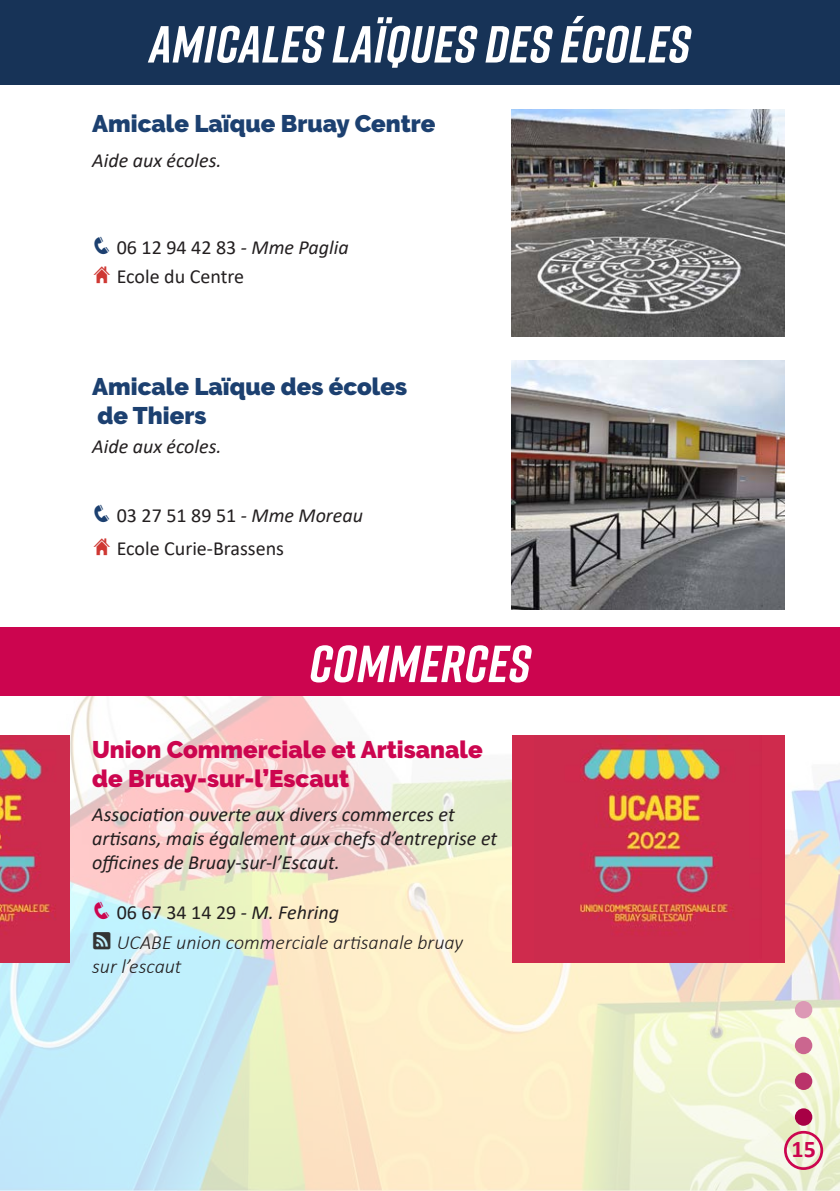
<style>
.page{position:relative;width:840px;height:1191px;background:#fff}
.page>*{position:absolute;margin:0;border:0;box-sizing:border-box;transform-origin:0 0}
.t1{font:italic 700 52px "Rift";letter-spacing:.01em;color:#fff}
.t2{font:900 24px "Raleway";color:#1c4070}
.t3{font:900 24px/28.8px "Raleway";color:#cc054f}
.t4{font:700 24px "Calibri";color:#cc054f}
.t5{font:italic 20px/24px "Calibri";color:#231f20}
.t6{font:20px "Calibri";color:#231f20}
.t7{font:italic 300 20px/24px "Calibri";color:#231f20}
.s1{color:#1c4070}
.s2{font-style:italic}
.s3{color:#cf3833}
.s4{color:#cc054f}
</style>
<div class="page">
<img style="left:0;top:84px;width:839px;height:1107px">
<div style="left:794px;top:1108px;width:17px;height:17px;background:#a80045;border-radius:50%"></div>
<div style="left:794px;top:1072px;width:17px;height:18px;background:#ba336a;border-radius:50%"></div>
<div style="left:794px;top:1036px;width:17px;height:18px;background:#cb668f;border-radius:50%"></div>
<div style="left:794px;top:1001px;width:17px;height:17px;background:#dc99b5;border-radius:50%"></div>
<img style="left:511px;top:110px;width:272px;height:227px">
<div style="left:511px;top:735px;width:272px;height:227px;background:#cf2b4d"></div>
<img style="left:579px;top:735px;width:155px;height:196px">
<img style="left:511px;top:360px;width:272px;height:250px">
<img style="left:0;top:735px;width:69px;height:227px">
<div style="left:783px;top:1130px;width:39px;height:40px;border:3px solid #cc054f;border-radius:50%"></div>
<div style="left:0;top:0;width:839px;height:84px;background:#173357"></div>
<div style="left:0;top:628px;width:839px;height:68px;background:#cc054f"></div>
<svg style="left:93px;top:932px;width:17px;height:17px"></svg>
<p class="t1" style="left:149px;top:7px;width:542px">AMICALES LAÏQUES DES ÉCOLES</p>
<p class="t2" style="left:92px;top:110px;width:344px">Amicale Laïque Bruay Centre</p>
<p class="t5" style="left:92px;top:147px;width:131px">Aide aux écoles.</p>
<p class="t6" style="left:92px;top:234px;width:258px"><span class="s1">❑</span> 06 12 94 42 83 <span class="s2">- Mme Paglia</span></p>
<p class="t6" style="left:92px;top:262px;width:153px"><span class="s3">★</span> Ecole du Centre</p>
<p class="t2" style="left:92px;top:373px;width:316px">Amicale Laïque des écoles</p>
<p class="t2" style="left:98px;top:402px;width:110px">de Thiers</p>
<p class="t5" style="left:92px;top:433px;width:131px">Aide aux écoles.</p>
<p class="t6" style="left:92px;top:501px;width:272px"><span class="s1">❑</span> 03 27 51 89 51 <span class="s2">- Mme Moreau</span></p>
<p class="t6" style="left:92px;top:535px;width:193px"><span class="s3">★</span> Ecole Curie-Brassens</p>
<p class="t1" style="left:309px;top:626px;width:222px">COMMERCES</p>
<p class="t3" style="left:92px;top:735px;width:392px">Union Commerciale et Artisanale de Bruay-sur-l’Escaut</p>
<p class="t5" style="left:92px;top:802px;width:406px">Association ouverte aux divers commerces et artisans, mais également aux chefs d’entreprise et officines de Bruay-sur-l’Escaut.</p>
<p class="t6" style="left:92px;top:898px;width:248px"><span class="s4">❑</span> 06 67 34 14 29 <span class="s2">- M. Fehring</span></p>
<p class="t7" style="left:92px;top:930px;width:372px;text-indent:25px">UCABE union commerciale artisanale bruay sur l’escaut</p>
<p class="t4" style="left:791px;top:1132px;width:26px">15</p>
</div>
